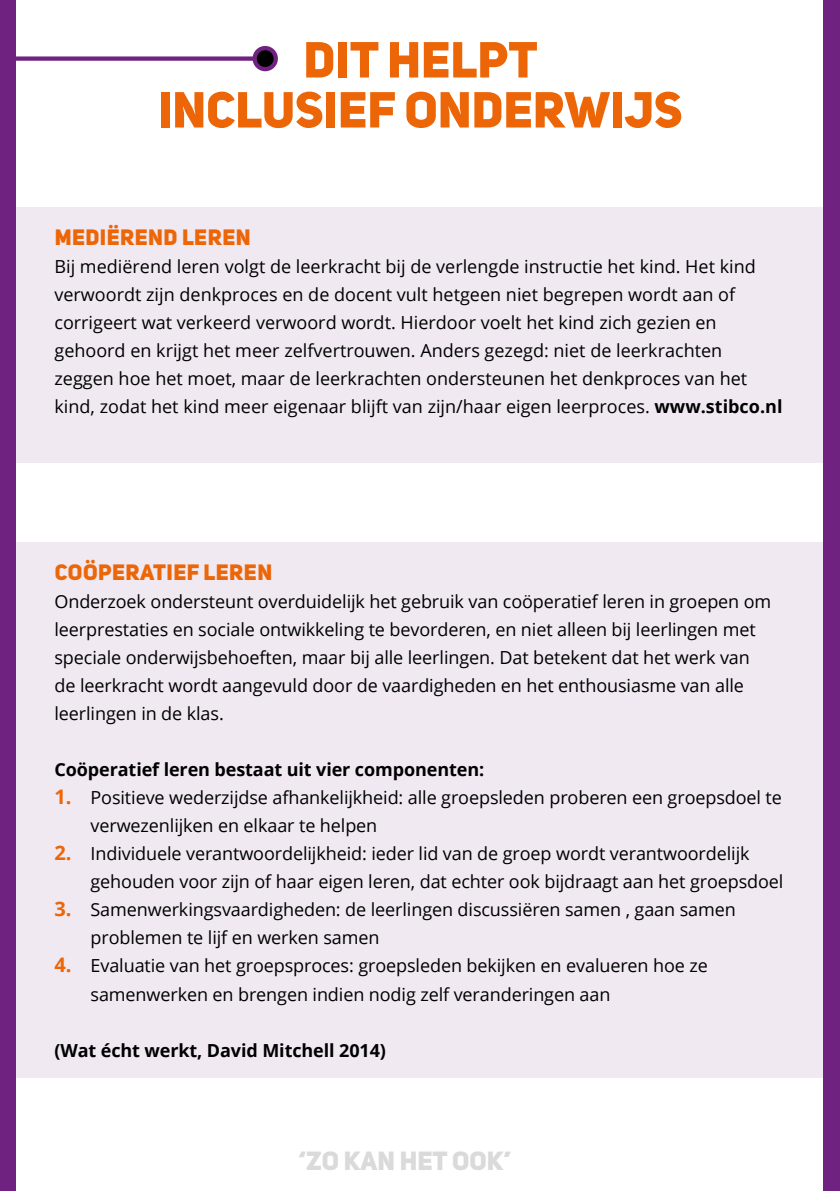
<style>
.page{position:relative;width:840px;height:1191px;background:#fff}
.page>*{position:absolute;margin:0;border:0;box-sizing:border-box;transform-origin:0 0}
.t1{font:50px/50px "Uni Sans Heavy CAPS";color:#ec6608;text-align:center}
.t2{font:26px "Uni Sans Heavy CAPS";color:#dadada}
.t3{font:22px "Uni Sans Heavy CAPS";letter-spacing:.02em;color:#ec6608}
.t4{font:18px/28px "Open Sans";letter-spacing:-.005em;color:#000}
.t5{font:700 18px "Open Sans";letter-spacing:-.005em;color:#000}
.s1{font-weight:700}
.s2{font-weight:700;font-size:20px;color:#ec6608}
</style>
<div class="page">
<div style="left:0;top:207px;width:838px;height:256px;background:#f0e9f2"></div>
<div style="left:0;top:542px;width:838px;height:536px;background:#f0e9f2"></div>
<div style="left:0;top:0;width:15px;height:1191px;background:#702281"></div>
<div style="left:823px;top:0;width:16px;height:1191px;background:#702281"></div>
<div style="left:0;top:56px;width:265px;height:5px;background:#702281"></div>
<svg style="left:254px;top:48px;width:21px;height:21px"></svg>
<div style="left:252px;top:46px;width:26px;height:25px;border:4px solid #702281;border-radius:50%"></div>
<h1 class="t1" style="left:158px;top:34px;width:525px">DIT HELPT<br>INCLUSIEF ONDERWIJS</h1>
<p class="t3" style="left:55px;top:223px;width:197px">MEDIËREND LEREN</p>
<p class="t4" style="left:54px;top:252px;width:729px">Bij mediërend leren volgt de leerkracht bij de verlengde instructie het kind. Het kind verwoordt zijn denkproces en de docent vult hetgeen niet begrepen wordt aan of corrigeert wat verkeerd verwoord wordt. Hierdoor voelt het kind zich gezien en gehoord en krijgt het meer zelfvertrouwen. Anders gezegd: niet de leerkrachten zeggen hoe het moet, maar de leerkrachten ondersteunen het denkproces van het kind, zodat het kind meer eigenaar blijft van zijn/haar eigen leerproces. <span class="s1">www.stibco.nl</span></p>
<p class="t3" style="left:55px;top:558px;width:219px">COÖPERATIEF LEREN</p>
<p class="t4" style="left:54px;top:587px;width:718px">Onderzoek ondersteunt overduidelijk het gebruik van coöperatief leren in groepen om leerprestaties en sociale ontwikkeling te bevorderen, en niet alleen bij leerlingen met speciale onderwijsbehoeften, maar bij alle leerlingen. Dat betekent dat het werk van de leerkracht wordt aangevuld door de vaardigheden en het enthousiasme van alle leerlingen in de klas.</p>
<p class="t5" style="left:54px;top:757px;width:431px">Coöperatief leren bestaat uit vier componenten:</p>
<p class="t4" style="left:90px;top:783px;width:692px;text-indent:-36px"><span class="s2">1.</span> Positieve wederzijdse afhankelijkheid: alle groepsleden proberen een groepsdoel te verwezenlijken en elkaar te helpen</p>
<p class="t4" style="left:90px;top:839px;width:694px;text-indent:-36px"><span class="s2">2.</span> Individuele verantwoordelijkheid: ieder lid van de groep wordt verantwoordelijk gehouden voor zijn of haar eigen leren, dat echter ook bijdraagt aan het groepsdoel</p>
<p class="t4" style="left:90px;top:895px;width:646px;text-indent:-36px"><span class="s2">3.</span> Samenwerkingsvaardigheden: de leerlingen discussiëren samen , gaan samen problemen te lijf en werken samen</p>
<p class="t4" style="left:90px;top:951px;width:618px;text-indent:-36px"><span class="s2">4.</span> Evaluatie van het groepsproces: groepsleden bekijken en evalueren hoe ze samenwerken en brengen indien nodig zelf veranderingen aan</p>
<p class="t5" style="left:54px;top:1037px;width:333px">(Wat écht werkt, David Mitchell 2014)</p>
<h2 class="t2" style="left:298px;top:1144px;width:214px">‘ZO KAN HET OOK’</h2>
</div>
